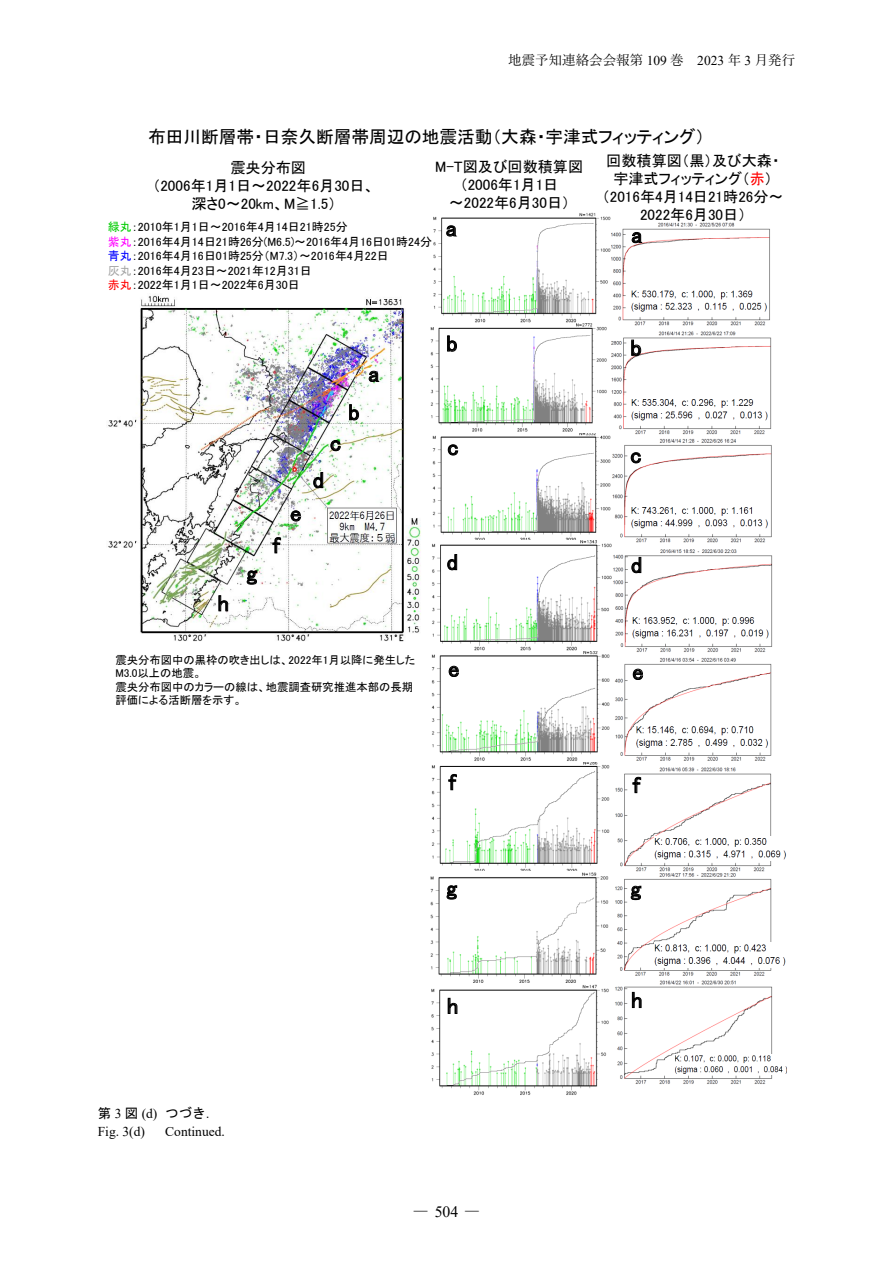
<style>
.page{position:relative;width:893px;height:1263px;background:#fff}
.page>*{position:absolute;margin:0;border:0;box-sizing:border-box;transform-origin:0 0}
.t1{font:22.65px "MS P Gothic";color:#000}
.t2{font:17.7px "MS P Gothic";color:#000}
.t3{font:15.75px "Times New Roman";color:#000}
.t4{font:15.15px/18.1px "MS P Gothic";color:#000;text-align:center}
.t5{font:13.5px "Yu Mincho";color:#000}
.t6{font:13.5px "Times New Roman";color:#000}
.t7{font:13.5px "MS Gothic";color:#000}
.t8{font:12px/14.4px "MS P Gothic";letter-spacing:.005em;color:#000}
.t9{font:11.4px/13.6px "MS P Gothic";color:#000}
.s1{font-family:"Times New Roman"}
.s2{color:#f00}
.s3{color:#0c0}
.s4{color:#f0f}
.s5{color:#00f}
.s6{color:#a6a6a6}
.s7{font-family:"Yu Mincho"}
</style>
<div class="page">
<img style="left:430px;top:650px;width:180px;height:445px">
<img style="left:432px;top:433px;width:179px;height:107px">
<img style="left:430px;top:322px;width:177px;height:110px">
<img style="left:433px;top:212px;width:178px;height:110px">
<img style="left:432px;top:540px;width:180px;height:110px">
<img style="left:615px;top:980px;width:157px;height:104px">
<img style="left:615px;top:768px;width:157px;height:207px">
<img style="left:614px;top:658px;width:158px;height:102px">
<img style="left:613px;top:549px;width:159px;height:103px">
<img style="left:611px;top:439px;width:161px;height:103px">
<img style="left:612px;top:332px;width:160px;height:103px">
<img style="left:611px;top:223px;width:159px;height:103px">
<img style="left:108px;top:295px;width:313px;height:347px">
<img style="left:628px;top:289px;width:139px;height:23px">
<img style="left:630px;top:397px;width:138px;height:24px">
<img style="left:632px;top:506px;width:137px;height:23px">
<img style="left:631px;top:616px;width:137px;height:24px">
<img style="left:637px;top:725px;width:132px;height:24px">
<img style="left:654px;top:836px;width:132px;height:24px">
<img style="left:654px;top:943px;width:132px;height:24px">
<img style="left:674px;top:1055px;width:113px;height:19px">
<p class="t5" style="left:508px;top:48px;width:288px">地震予知連絡会会報第 <span class="s1">109</span> 巻　<span class="s1">2023</span> 年 <span class="s1">3</span> 月発行</p>
<p class="t2" style="left:148px;top:128px;width:558px">布田川断層帯・日奈久断層帯周辺の地震活動（大森・宇津式フィッティング）</p>
<p class="t4" style="left:602px;top:151px;width:183px">回数積算図（黒）及び大森・宇津式フィッティング（<span class="s2">赤</span>）（2016年4月14日21時26分～<br>2022年6月30日）</p>
<p class="t1" style="left:631px;top:223px;width:12px">a</p>
<p class="t4" style="left:435px;top:157px;width:150px">M-T図及び回数積算図（2006年1月1日<br>～2022年6月30日）</p>
<p class="t1" style="left:446px;top:217px;width:12px">a</p>
<p class="t4" style="left:153px;top:159px;width:223px">震央分布図<br>（2006年1月1日～2022年6月30日、深さ0～20km、M≧1.5）</p>
<p class="t8" style="left:108px;top:220px;width:326px"><span class="s3">緑丸</span>：2010年1月1日～2016年4月14日21時25分<br><span class="s4">紫丸</span>：2016年4月14日21時26分(M6.5)～2016年4月16日01時24分<span class="s5">青丸</span>：2016年4月16日01時25分（M7.3）～2016年4月22日<br><span class="s6">灰丸</span>：2016年4月23日～2021年12月31日<br><span class="s2">赤丸</span>：2022年1月1日～2022年6月30日</p>
<p class="t1" style="left:218px;top:592px;width:13px">h</p>
<p class="t1" style="left:246px;top:562px;width:12px">g</p>
<p class="t1" style="left:273px;top:534px;width:8px">f</p>
<p class="t1" style="left:290px;top:502px;width:13px">e</p>
<p class="t1" style="left:330px;top:431px;width:13px">c</p>
<p class="t1" style="left:313px;top:468px;width:13px">d</p>
<p class="t1" style="left:348px;top:401px;width:13px">b</p>
<p class="t1" style="left:368px;top:362px;width:12px">a</p>
<p class="t9" style="left:115px;top:653px;width:301px">震央分布図中の黒枠の吹き出しは、2022年1月以降に発生した<br>M3.0以上の地震。<br>震央分布図中のカラーの線は、地震調査研究推進本部の長期評価による活断層を示す。</p>
<p class="t1" style="left:446px;top:332px;width:13px">b</p>
<p class="t1" style="left:447px;top:436px;width:13px">c</p>
<p class="t1" style="left:447px;top:550px;width:13px">d</p>
<p class="t1" style="left:448px;top:657px;width:13px">e</p>
<p class="t1" style="left:449px;top:770px;width:8px">f</p>
<p class="t1" style="left:446px;top:877px;width:12px">g</p>
<p class="t7" style="left:98px;top:1106px;width:123px">第 <span class="s1">3</span> 図 <span class="s1">(d)</span> つづき．</p>
<p class="t6" style="left:98px;top:1122px;width:49px">Fig. 3(d)</p>
<p class="t6" style="left:165px;top:1122px;width:61px">Continued.</p>
<p class="t1" style="left:447px;top:994px;width:13px">h</p>
<h3 class="t3" style="left:413px;top:1201px;width:69px"><span class="s7">―</span> 504 <span class="s7">―</span></h3>
<p class="t1" style="left:631px;top:336px;width:13px">b</p>
<p class="t1" style="left:630px;top:443px;width:13px">c</p>
<p class="t1" style="left:631px;top:553px;width:13px">d</p>
<p class="t1" style="left:632px;top:660px;width:13px">e</p>
<p class="t1" style="left:633px;top:773px;width:8px">f</p>
<p class="t1" style="left:630px;top:877px;width:12px">g</p>
<p class="t1" style="left:631px;top:988px;width:13px">h</p>
</div>
